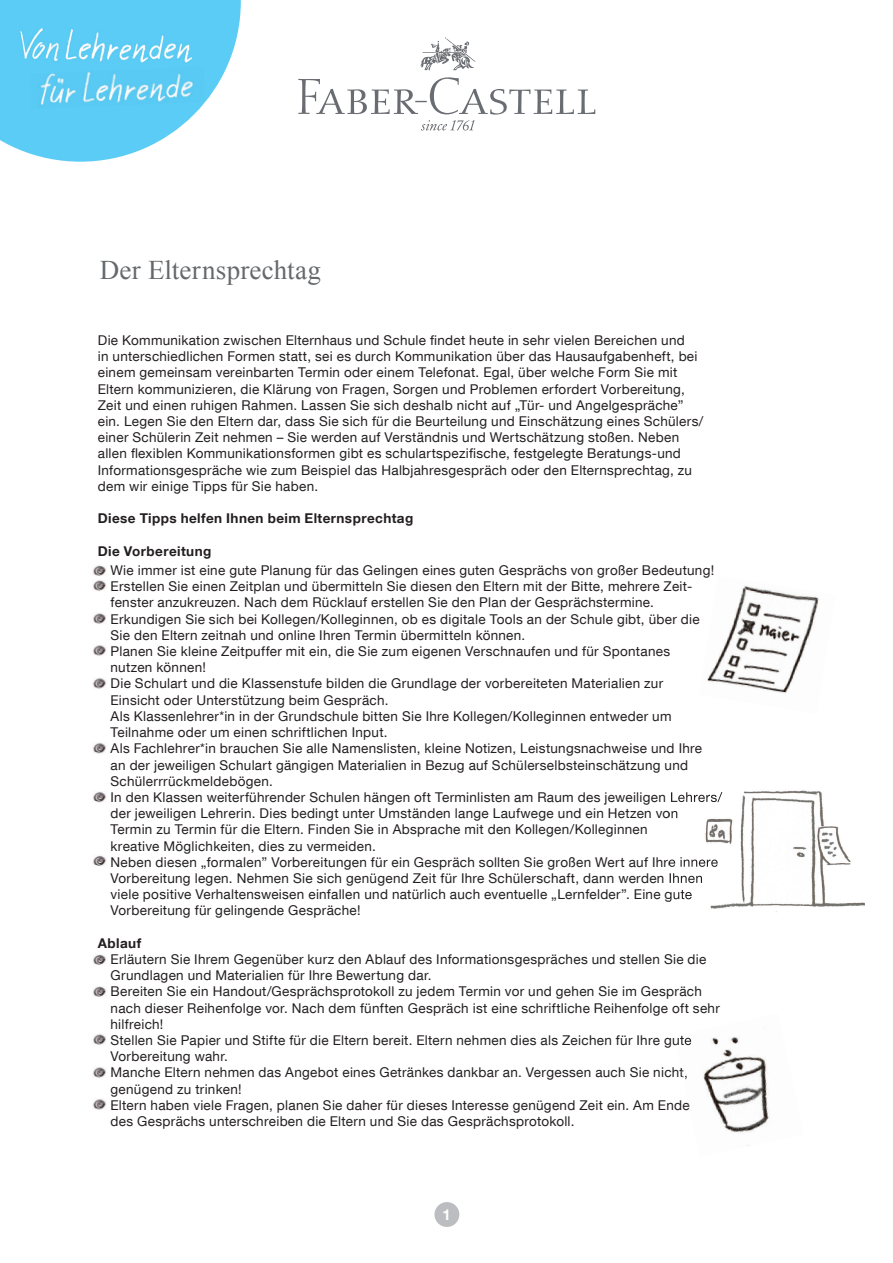
<style>
.page{position:relative;width:893px;height:1263px;background:#fff}
.page>*{position:absolute;margin:0;border:0;box-sizing:border-box;transform-origin:0 0}
.t1{font:27px "Times New Roman";letter-spacing:.01em;color:#65696b}
.t2{font:700 15px "Helvetica Neue LT Com";color:#fff}
.t3{font:13.5px/16.2px "Helvetica Neue LT Com";letter-spacing:.02em;color:#231f20}
.t4{font:700 13.5px "Helvetica Neue LT Com";letter-spacing:.03em;color:#231f20}
</style>
<div class="page">
<img style="left:707px;top:585px;width:112px;height:108px">
<img style="left:705px;top:790px;width:160px;height:122px">
<img style="left:671px;top:792px;width:51px;height:13px">
<svg style="left:671px;top:811px;width:7px;height:8px"></svg>
<img style="left:670px;top:857px;width:48px;height:12px">
<img style="left:670px;top:873px;width:32px;height:11px">
<img style="left:670px;top:890px;width:22px;height:12px">
<img style="left:691px;top:1037px;width:78px;height:110px">
<img style="left:674px;top:1035px;width:17px;height:11px">
<svg style="left:681px;top:1068px;width:6px;height:12px"></svg>
<svg style="left:420px;top:37px;width:55px;height:33px"></svg>
<svg style="left:298px;top:77px;width:297px;height:54px"></svg>
<img style="left:93px;top:855px;width:13px;height:11px">
<img style="left:93px;top:792px;width:13px;height:11px">
<img style="left:93px;top:743px;width:13px;height:11px">
<img style="left:93px;top:613px;width:13px;height:11px">
<img style="left:93px;top:565px;width:13px;height:11px">
<img style="left:93px;top:678px;width:13px;height:11px">
<img style="left:93px;top:954px;width:13px;height:11px">
<img style="left:93px;top:986px;width:13px;height:11px">
<img style="left:93px;top:580px;width:13px;height:11px">
<img style="left:93px;top:1034px;width:13px;height:11px">
<img style="left:93px;top:1067px;width:13px;height:11px">
<img style="left:93px;top:1099px;width:13px;height:11px">
<div style="left:434px;top:1202px;width:25px;height:25px;background:#bcbdc0;border-radius:50%"></div>
<svg style="left:0;top:0;width:241px;height:162px"></svg>
<img style="left:93px;top:645px;width:13px;height:11px">
<img style="left:14px;top:25px;width:179px;height:38px">
<img style="left:30px;top:66px;width:175px;height:43px">
<h1 class="t1" style="left:100px;top:252px;width:222px">Der Elternsprechtag</h1>
<p class="t3" style="left:98px;top:332px;width:607px">Die Kommunikation zwischen Elternhaus und Schule findet heute in sehr vielen Bereichen und<br>in unterschiedlichen Formen statt, sei es durch Kommunikation über das Hausaufgabenheft, bei einem gemeinsam vereinbarten Termin oder einem Telefonat. Egal, über welche Form Sie mit Eltern kommunizieren, die Klärung von Fragen, Sorgen und Problemen erfordert Vorbereitung, Zeit und einen ruhigen Rahmen. Lassen Sie sich deshalb nicht auf „Tür- und Angelgespräche” ein. Legen Sie den Eltern dar, dass Sie sich für die Beurteilung und Einschätzung eines Schülers/ einer Schülerin Zeit nehmen – Sie werden auf Verständnis und Wertschätzung stoßen. Neben allen flexiblen Kommunikationsformen gibt es schulartspezifische, festgelegte Beratungs-und Informationsgespräche wie zum Beispiel das Halbjahresgespräch oder den Elternsprechtag, zu dem wir einige Tipps für Sie haben.</p>
<p class="t4" style="left:98px;top:510px;width:317px">Diese Tipps helfen Ihnen beim Elternsprechtag</p>
<p class="t4" style="left:98px;top:542px;width:115px">Die Vorbereitung</p>
<p class="t3" style="left:111px;top:562px;width:613px">Wie immer ist eine gute Planung für das Gelingen eines guten Gesprächs von großer Bedeutung!<br>Erstellen Sie einen Zeitplan und übermitteln Sie diesen den Eltern mit der Bitte, mehrere Zeit&shy;fenster anzukreuzen. Nach dem Rücklauf erstellen Sie den Plan der Gesprächstermine.<br>Erkundigen Sie sich bei Kollegen/Kolleginnen, ob es digitale Tools an der Schule gibt, über die Sie den Eltern zeitnah und online Ihren Termin übermitteln können.<br>Planen Sie kleine Zeitpuffer mit ein, die Sie zum eigenen Verschnaufen und für Spontanes<br>nutzen können!<br>Die Schulart und die Klassenstufe bilden die Grundlage der vorbereiteten Materialien zur<br>Einsicht oder Unterstützung beim Gespräch.<br>Als Klassenlehrer*in in der Grundschule bitten Sie Ihre Kollegen/Kolleginnen entweder um Teilnahme oder um einen schriftlichen Input.<br>Als Fachlehrer*in brauchen Sie alle Namenslisten, kleine Notizen, Leistungsnachweise und Ihre<br>an der jeweiligen Schulart gängigen Materialien in Bezug auf Schülerselbsteinschätzung und Schülerrrückmeldebögen.<br>In den Klassen weiterführender Schulen hängen oft Terminlisten am Raum des jeweiligen Lehrers/ der jeweiligen Lehrerin. Dies bedingt unter Umständen lange Laufwege und ein Hetzen von Termin zu Termin für die Eltern. Finden Sie in Absprache mit den Kollegen/Kolleginnen<br>kreative Möglichkeiten, dies zu vermeiden.<br>Neben diesen „formalen” Vorbereitungen für ein Gespräch sollten Sie großen Wert auf Ihre innere Vorbereitung legen. Nehmen Sie sich genügend Zeit für Ihre Schülerschaft, dann werden Ihnen viele positive Verhaltensweisen einfallen und natürlich auch eventuelle „Lernfelder”. Eine gute Vorbereitung für gelingende Gespräche!</p>
<p class="t4" style="left:98px;top:934px;width:45px">Ablauf</p>
<p class="t3" style="left:111px;top:951px;width:611px">Erläutern Sie Ihrem Gegenüber kurz den Ablauf des Informationsgespräches und stellen Sie die Grundlagen und Materialien für Ihre Bewertung dar.<br>Bereiten Sie ein Handout/Gesprächsprotokoll zu jedem Termin vor und gehen Sie im Gespräch nach dieser Reihenfolge vor. Nach dem fünften Gespräch ist eine schriftliche Reihenfolge oft sehr hilfreich!<br>Stellen Sie Papier und Stifte für die Eltern bereit. Eltern nehmen dies als Zeichen für Ihre gute Vorbereitung wahr.<br>Manche Eltern nehmen das Angebot eines Getränkes dankbar an. Vergessen auch Sie nicht, genügend zu trinken!<br>Eltern haben viele Fragen, planen Sie daher für dieses Interesse genügend Zeit ein. Am Ende<br>des Gesprächs unterschreiben die Eltern und Sie das Gesprächsprotokoll.</p>
<p class="t2" style="left:442px;top:1205px;width:10px">1</p>
</div>
